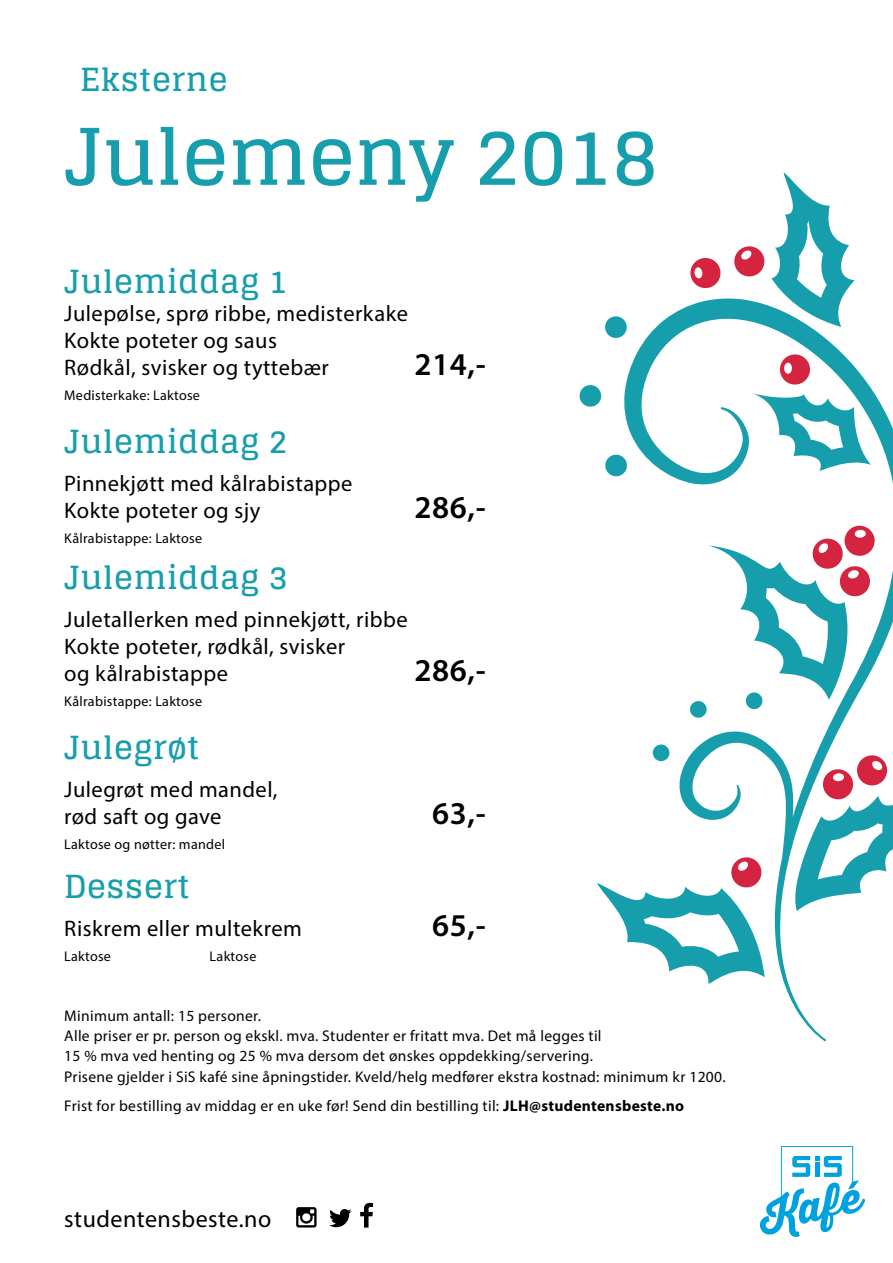
<style>
.page{position:relative;width:893px;height:1263px;background:#fff}
.page>*{position:absolute;margin:0;border:0;box-sizing:border-box;transform-origin:0 0}
.t1{font:700 78px "Glegoo";color:#179ead}
.t2{font:700 31.8px "Glegoo";letter-spacing:.02em;color:#179ead}
.t3{font:600 31.8px "Myriad Pro";letter-spacing:.02em;color:#000}
.t4{font:24px "Myriad Pro";letter-spacing:.02em;color:#000}
.t5{font:22.5px/26.8px "Myriad Pro";letter-spacing:.02em;color:#000}
.t6{font:15.6px/20.2px "Myriad Pro";letter-spacing:.02em;color:#000}
.t7{font:14.1px "Myriad Pro";letter-spacing:.02em;color:#000}
.s1{font-weight:700}
</style>
<div class="page">
<svg style="left:360px;top:1203px;width:13px;height:24px"></svg>
<svg style="left:329px;top:1209px;width:22px;height:18px"></svg>
<svg style="left:296px;top:1207px;width:21px;height:20px"></svg>
<svg style="left:760px;top:1146px;width:105px;height:91px"></svg>
<svg style="left:605px;top:454px;width:18px;height:23px"></svg>
<svg style="left:579px;top:385px;width:23px;height:22px"></svg>
<svg style="left:605px;top:316px;width:18px;height:22px"></svg>
<svg style="left:623px;top:298px;width:270px;height:743px"></svg>
<svg style="left:597px;top:855px;width:168px;height:131px"></svg>
<svg style="left:788px;top:753px;width:105px;height:158px"></svg>
<svg style="left:689px;top:525px;width:186px;height:193px"></svg>
<svg style="left:780px;top:354px;width:30px;height:31px"></svg>
<svg style="left:732px;top:172px;width:124px;height:155px"></svg>
<svg style="left:690px;top:258px;width:31px;height:30px"></svg>
<h2 class="t2" style="left:80px;top:62px;width:149px">Eksterne</h2>
<h1 class="t1" style="left:64px;top:112px;width:595px">Julemeny 2018</h1>
<h2 class="t2" style="left:64px;top:263px;width:225px">Julemiddag 1</h2>
<h3 class="t5" style="left:64px;top:300px;width:345px">Julepølse, sprø ribbe, medisterkake<br>Kokte poteter og saus<br>Rødkål, svisker og tyttebær</h3>
<p class="t7" style="left:64px;top:387px;width:137px">Medisterkake: Laktose</p>
<h2 class="t2" style="left:64px;top:423px;width:225px">Julemiddag 2</h2>
<h3 class="t5" style="left:64px;top:469px;width:290px">Pinnekjøtt med kålrabistappe<br>Kokte poteter og sjy</h3>
<p class="t7" style="left:64px;top:530px;width:139px">Kålrabistappe: Laktose</p>
<h2 class="t2" style="left:64px;top:559px;width:225px">Julemiddag 3</h2>
<h3 class="t5" style="left:64px;top:606px;width:345px">Juletallerken med pinnekjøtt, ribbe<br>Kokte poteter, rødkål, svisker<br>og kålrabistappe</h3>
<p class="t7" style="left:64px;top:693px;width:139px">Kålrabistappe: Laktose</p>
<h2 class="t2" style="left:64px;top:729px;width:136px">Julegrøt</h2>
<h3 class="t5" style="left:64px;top:776px;width:215px">Julegrøt med mandel, rød saft og gave</h3>
<h2 class="t3" style="left:414px;top:344px;width:73px">214,-</h2>
<h2 class="t3" style="left:414px;top:487px;width:73px">286,-</h2>
<h2 class="t3" style="left:414px;top:650px;width:73px">286,-</h2>
<h2 class="t3" style="left:432px;top:793px;width:55px">63,-</h2>
<p class="t7" style="left:64px;top:836px;width:162px">Laktose og nøtter: mandel</p>
<h2 class="t2" style="left:64px;top:868px;width:127px">Dessert</h2>
<h3 class="t5" style="left:64px;top:914px;width:239px">Riskrem eller multekrem</h3>
<h2 class="t3" style="left:432px;top:905px;width:55px">65,-</h2>
<p class="t7" style="left:64px;top:948px;width:48px">Laktose</p>
<p class="t7" style="left:210px;top:948px;width:48px">Laktose</p>
<p class="t6" style="left:64px;top:1005px;width:663px">Minimum antall: 15 personer.<br>Alle priser er pr. person og ekskl. mva. Studenter er fritatt mva. Det må legges til<br>15 % mva ved henting og 25 % mva dersom det ønskes oppdekking/servering.<br>Prisene gjelder i SiS kafé sine åpningstider. Kveld/helg medfører ekstra kostnad: minimum kr 1200.</p>
<p class="t6" style="left:64px;top:1096px;width:621px">Frist for bestilling av middag er en uke før! Send din bestilling til: <span class="s1">JLH@studentensbeste.no</span></p>
<h3 class="t4" style="left:64px;top:1204px;width:209px">studentensbeste.no</h3>
</div>
